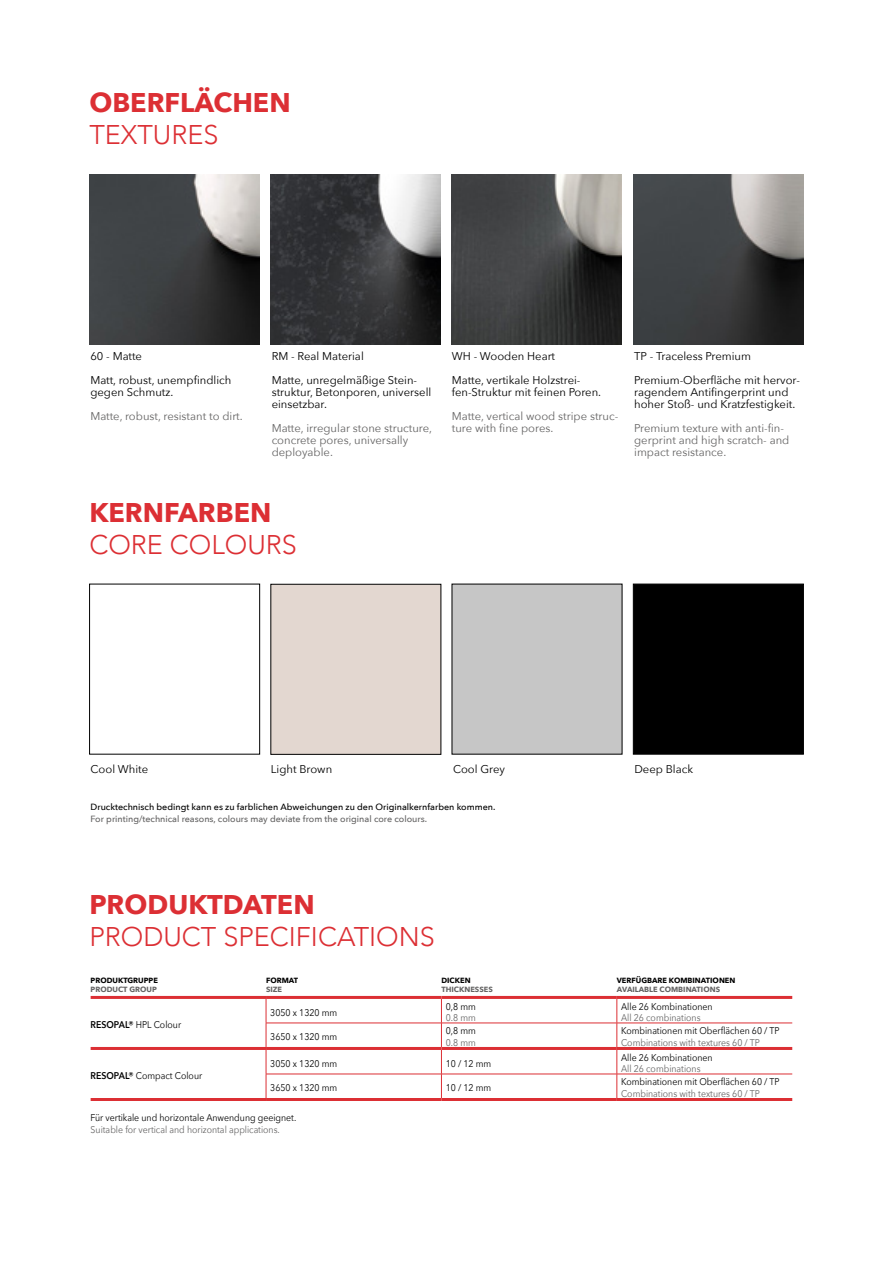
<style>
.page{position:relative;width:893px;height:1263px;background:#fff}
.page>*{position:absolute;margin:0;border:0;box-sizing:border-box;transform-origin:0 0}
.t1{font:300 27px "Avenir";color:#dc2f34}
.t2{font:700 27px "Avenir Next";color:#dc2f34}
.t3{font:11.25px/24px "Avenir Next";color:#000}
.t4{font:11.25px/12px "Avenir Next";color:#646363}
.t5{font:9.75px "Avenir Next";color:#000;scale:.9 1}
.t6{font:9.75px "Avenir Next";color:#646363;scale:.9 1}
.t7{font:500 9px "Avenir Next";color:#000}
.t8{font:500 9px "Avenir Next";color:#646363}
.t9{font:700 7.5px "Avenir Next";color:#000}
.t10{font:700 7.5px "Avenir Next";color:#646363}
.s1{font-weight:600}
</style>
<div class="page">
<img style="left:89px;top:174px;width:170px;height:170px">
<img style="left:633px;top:174px;width:170px;height:170px">
<img style="left:452px;top:174px;width:170px;height:170px">
<img style="left:271px;top:174px;width:170px;height:170px">
<hr style="left:91px;top:996px;width:175px;height:3px;background:#dc2f34">
<hr style="left:266px;top:996px;width:175px;height:3px;background:#dc2f34">
<hr style="left:441px;top:996px;width:176px;height:3px;background:#dc2f34">
<hr style="left:91px;top:1047px;width:175px;height:3px;background:#dc2f34">
<hr style="left:266px;top:1098px;width:175px;height:3px;background:#dc2f34">
<hr style="left:441px;top:1098px;width:176px;height:3px;background:#dc2f34">
<hr style="left:266px;top:1023px;width:175px;height:1px;background:#dc2f34">
<hr style="left:441px;top:1023px;width:176px;height:1px;background:#dc2f34">
<hr style="left:266px;top:1074px;width:175px;height:1px;background:#dc2f34">
<svg style="left:266px;top:999px;width:1px;height:99px"></svg>
<hr style="left:441px;top:1074px;width:176px;height:1px;background:#dc2f34">
<svg style="left:441px;top:999px;width:1px;height:99px"></svg>
<hr style="left:266px;top:1047px;width:175px;height:3px;background:#dc2f34">
<hr style="left:441px;top:1047px;width:176px;height:3px;background:#dc2f34">
<hr style="left:617px;top:996px;width:175px;height:3px;background:#dc2f34">
<hr style="left:617px;top:1047px;width:175px;height:3px;background:#dc2f34">
<hr style="left:617px;top:1098px;width:175px;height:3px;background:#dc2f34">
<hr style="left:617px;top:1023px;width:175px;height:1px;background:#dc2f34">
<hr style="left:617px;top:1074px;width:175px;height:1px;background:#dc2f34">
<svg style="left:617px;top:999px;width:1px;height:99px"></svg>
<hr style="left:91px;top:1098px;width:175px;height:3px;background:#dc2f34">
<div style="left:89px;top:584px;width:171px;height:170px;border:1px solid #000"></div>
<div style="left:271px;top:584px;width:170px;height:170px;background:#e3d7d0"></div>
<div style="left:452px;top:584px;width:170px;height:170px;background:#c6c6c6"></div>
<div style="left:633px;top:584px;width:171px;height:170px;background:#000;border:1px solid #000"></div>
<h1 class="t2" style="left:89px;top:79px;width:203px">OBERFLÄCHEN</h1>
<h1 class="t1" style="left:89px;top:119px;width:131px">TEXTURES</h1>
<p class="t3" style="left:90px;top:343px;width:142px">60 - Matte<br>Matt, robust, unempfindlich</p>
<p class="t3" style="left:90px;top:379px;width:84px">gegen Schmutz.</p>
<p class="t4" style="left:90px;top:409px;width:154px">Matte, robust, resistant to dirt.</p>
<p class="t3" style="left:272px;top:343px;width:147px">RM - Real Material<br>Matte, unregelmäßige Stein-</p>
<p class="t3" style="left:272px;top:385px;width:161px;line-height:12px">struktur, Betonporen, universell einsetzbar.</p>
<p class="t4" style="left:272px;top:421px;width:162px">Matte, irregular stone structure, concrete pores, universally deployable.</p>
<h1 class="t2" style="left:89px;top:489px;width:184px">KERNFARBEN</h1>
<h1 class="t1" style="left:89px;top:529px;width:209px">CORE COLOURS</h1>
<p class="t3" style="left:452px;top:343px;width:130px">WH - Wooden Heart<br>Matte, vertikale Holzstrei-</p>
<p class="t3" style="left:452px;top:379px;width:151px">fen-Struktur mit feinen Poren.</p>
<p class="t4" style="left:452px;top:409px;width:168px">Matte, vertical wood stripe struc&shy;ture with fine pores.</p>
<p class="t3" style="left:634px;top:343px;width:167px">TP - Traceless Premium<br>Premium-Oberfläche mit hervor-</p>
<p class="t3" style="left:634px;top:385px;width:163px;line-height:12px">ragendem Antifingerprint und hoher Stoß- und Kratzfestigkeit.</p>
<p class="t4" style="left:634px;top:421px;width:157px">Premium texture with anti-fin&shy;gerprint and high scratch- and impact resistance.</p>
<p class="t3" style="left:91px;top:756px;width:59px">Cool White</p>
<p class="t3" style="left:271px;top:756px;width:63px">Light Brown</p>
<p class="t3" style="left:453px;top:756px;width:53px">Cool Grey</p>
<p class="t3" style="left:634px;top:756px;width:60px">Deep Black</p>
<p class="t7" style="left:91px;top:799px;width:406px">Drucktechnisch bedingt kann es zu farblichen Abweichungen zu den Originalkernfarben kommen.</p>
<p class="t8" style="left:91px;top:811px;width:338px">For printing/technical reasons, colours may deviate from the original core colours.</p>
<h1 class="t2" style="left:89px;top:881px;width:227px">PRODUKTDATEN</h1>
<h1 class="t1" style="left:89px;top:921px;width:347px">PRODUCT SPECIFICATIONS</h1>
<p class="t9" style="left:91px;top:974px;width:69px">PRODUKTGRUPPE</p>
<p class="t10" style="left:91px;top:983px;width:68px">PRODUCT GROUP</p>
<p class="t9" style="left:266px;top:974px;width:34px">FORMAT</p>
<p class="t10" style="left:266px;top:983px;width:18px">SIZE</p>
<p class="t5" style="left:91px;top:1016px;width:102px"><span class="s1">RESOPAL®</span> HPL Colour</p>
<p class="t5" style="left:270px;top:1004px;width:76px">3050 x 1320 mm</p>
<p class="t5" style="left:270px;top:1028px;width:76px">3650 x 1320 mm</p>
<p class="t9" style="left:441px;top:974px;width:31px">DICKEN</p>
<p class="t10" style="left:441px;top:983px;width:53px">THICKNESSES</p>
<p class="t5" style="left:446px;top:998px;width:35px">0,8 mm</p>
<p class="t6" style="left:446px;top:1010px;width:35px">0.8 mm</p>
<p class="t5" style="left:446px;top:1023px;width:35px">0,8 mm</p>
<p class="t6" style="left:446px;top:1034px;width:35px">0.8 mm</p>
<p class="t5" style="left:91px;top:1067px;width:126px"><span class="s1">RESOPAL®</span> Compact Colour</p>
<p class="t5" style="left:270px;top:1055px;width:76px">3050 x 1320 mm</p>
<p class="t5" style="left:446px;top:1055px;width:52px">10 / 12 mm</p>
<p class="t5" style="left:270px;top:1079px;width:76px">3650 x 1320 mm</p>
<p class="t5" style="left:446px;top:1079px;width:52px">10 / 12 mm</p>
<p class="t5" style="left:91px;top:1110px;width:230px">Für vertikale und horizontale Anwendung geeignet.</p>
<p class="t6" style="left:91px;top:1121px;width:212px">Suitable for vertical and horizontal applications.</p>
<p class="t9" style="left:617px;top:974px;width:120px">VERFÜGBARE KOMBINATIONEN</p>
<p class="t10" style="left:617px;top:983px;width:105px">AVAILABLE COMBINATIONS</p>
<p class="t5" style="left:621px;top:998px;width:103px">Alle 26 Kombinationen</p>
<p class="t6" style="left:621px;top:1010px;width:90px">All 26 combinations</p>
<p class="t5" style="left:621px;top:1023px;width:177px">Kombinationen mit Oberflächen 60 / TP</p>
<p class="t6" style="left:621px;top:1034px;width:156px">Combinations with textures 60 / TP</p>
<p class="t5" style="left:621px;top:1049px;width:103px">Alle 26 Kombinationen</p>
<p class="t6" style="left:621px;top:1061px;width:90px">All 26 combinations</p>
<p class="t5" style="left:621px;top:1074px;width:177px">Kombinationen mit Oberflächen 60 / TP</p>
<p class="t6" style="left:621px;top:1085px;width:156px">Combinations with textures 60 / TP</p>
</div>
